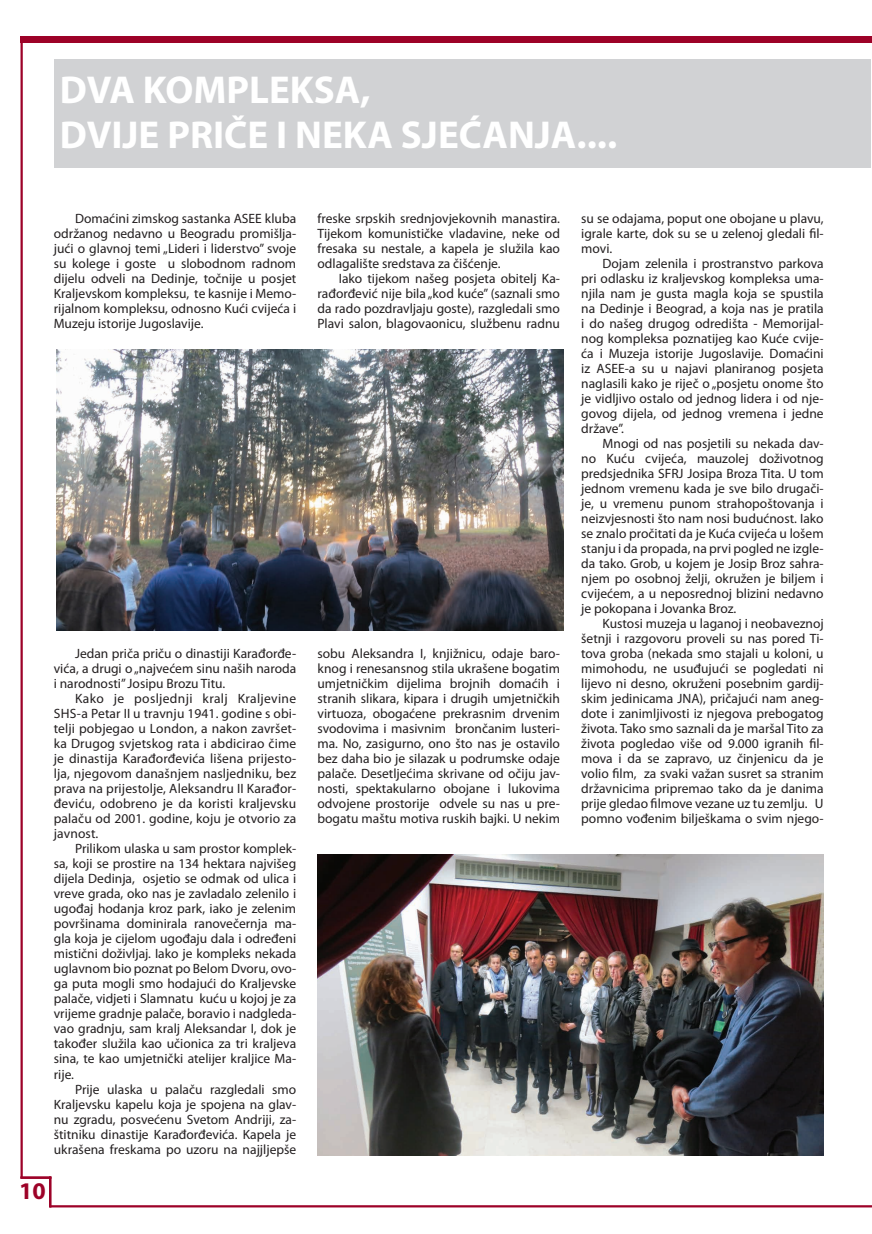
<style>
.page{position:relative;width:872px;height:1234px;background:#fff}
.page>*{position:absolute;margin:0;border:0;box-sizing:border-box;transform-origin:0 0}
.t1{font:700 39px/45px "Myriad Pro";color:#fff}
.t2{font:700 24px "Myriad Pro";color:#9d0228}
.t3{font:13.5px/15px "Myriad Pro";color:#231f20;text-align:justify}
</style>
<div class="page">
<hr style="left:50px;top:1204px;width:822px;height:3px;background:#9d0228">
<hr style="left:21px;top:36px;width:2px;height:1141px;background:#9d0228">
<div style="left:20px;top:36px;width:852px;height:7px;background:#9d0228"></div>
<hr style="left:49px;top:1176px;width:2px;height:31px;background:#9d0228">
<hr style="left:20px;top:1176px;width:31px;height:2px;background:#9d0228">
<div style="left:54px;top:59px;width:816px;height:108px;background:#d1d2d4"></div>
<img style="left:57px;top:349px;width:506px;height:281px">
<img style="left:317px;top:854px;width:506px;height:300px">
<h1 class="t1" style="left:60px;top:68px;width:559px">DVA KOMPLEKSA,<br>DVIJE PRIČE I NEKA SJEĆANJA....</h1>
<p class="t3" style="left:54px;top:211px;width:244px;text-indent:21px">Domaćini zimskog sastanka ASEE kluba održanog nedavno u Beogradu promišlja&shy;jući o glavnoj temi „Lideri i liderstvo” svoje su kolege i goste u slobodnom radnom dijelu odveli na Dedinje, točnije u posjet Kraljevskom kompleksu, te kasnije i Memo&shy;rijalnom kompleksu, odnosno Kući cvijeća i Muzeju istorije Jugoslavije.</p>
<p class="t3" style="left:54px;top:646px;width:244px;text-indent:21px">Jedan priča priču o dinastiji Karađorđe&shy;vića, a drugi o „najvećem sinu naših naroda i narodnosti” Josipu Brozu Titu.</p>
<p class="t3" style="left:54px;top:691px;width:244px;text-indent:21px">Kako je posljednji kralj Kraljevine SHS-a Petar II u travnju 1941. godine s obi&shy;telji pobjegao u London, a nakon završet&shy;ka Drugog svjetskog rata i abdicirao čime je dinastija Karađorđevića lišena prijesto&shy;lja, njegovom današnjem nasljedniku, bez prava na prijestolje, Aleksandru II Karađor&shy;đeviću, odobreno je da koristi kraljevsku palaču od 2001. godine, koju je otvorio za javnost.</p>
<p class="t3" style="left:54px;top:841px;width:244px;text-indent:21px">Prilikom ulaska u sam prostor komplek&shy;sa, koji se prostire na 134 hektara najvišeg dijela Dedinja, osjetio se odmak od ulica i vreve grada, oko nas je zavladalo zelenilo i ugođaj hodanja kroz park, iako je zelenim površinama dominirala ranovečernja ma&shy;gla koja je cijelom ugođaju dala i određeni mistični doživljaj. Iako je kompleks nekada uglavnom bio poznat po Belom Dvoru, ovo&shy;ga puta mogli smo hodajući do Kraljevske palače, vidjeti i Slamnatu kuću u kojoj je za vrijeme gradnje palače, boravio i nadgleda&shy;vao gradnju, sam kralj Aleksandar I, dok je također služila kao učionica za tri kraljeva sina, te kao umjetnički atelijer kraljice Ma&shy;rije.</p>
<p class="t3" style="left:54px;top:1081px;width:244px;text-indent:21px">Prije ulaska u palaču razgledali smo Kraljevsku kapelu koja je spojena na glav&shy;nu zgradu, posvećenu Svetom Andriji, za&shy;štitniku dinastije Karađorđevića. Kapela je ukrašena freskama po uzoru na najjljepše</p>
<h2 class="t2" style="left:19px;top:1176px;width:28px">10</h2>
<p class="t3" style="left:317px;top:211px;width:244px">freske srpskih srednjovjekovnih manastira.<br>Tijekom komunističke vladavine, neke od fresaka su nestale, a kapela je služila kao odlagalište sredstava za čišćenje.</p>
<p class="t3" style="left:317px;top:271px;width:244px;text-indent:21px">Iako tijekom našeg posjeta obitelj Ka&shy;rađorđević nije bila „kod kuće” (saznali smo da rado pozdravljaju goste), razgledali smo Plavi salon, blagovaonicu, službenu radnu</p>
<p class="t3" style="left:317px;top:646px;width:244px">sobu Aleksandra I, knjižnicu, odaje baro&shy;knog i renesansnog stila ukrašene bogatim umjetničkim dijelima brojnih domaćih i stranih slikara, kipara i drugih umjetničkih virtuoza, obogaćene prekrasnim drvenim svodovima i masivnim brončanim lusteri&shy;ma. No, zasigurno, ono što nas je ostavilo bez daha bio je silazak u podrumske odaje palače. Desetljećima skrivane od očiju jav&shy;nosti, spektakularno obojane i lukovima odvojene prostorije odvele su nas u pre&shy;bogatu maštu motiva ruskih bajki. U nekim</p>
<p class="t3" style="left:581px;top:211px;width:244px">su se odajama, poput one obojane u plavu, igrale karte, dok su se u zelenoj gledali fil&shy;movi.</p>
<p class="t3" style="left:581px;top:256px;width:244px;text-indent:21px">Dojam zelenila i prostranstvo parkova pri odlasku iz kraljevskog kompleksa uma&shy;njila nam je gusta magla koja se spustila na Dedinje i Beograd, a koja nas je pratila i do našeg drugog odredišta - Memorijal&shy;nog kompleksa poznatijeg kao Kuće cvije&shy;ća i Muzeja istorije Jugoslavije. Domaćini iz ASEE-a su u najavi planiranog posjeta naglasili kako je riječ o „posjetu onome što je vidljivo ostalo od jednog lidera i od nje&shy;govog dijela, od jednog vremena i jedne države”.</p>
<p class="t3" style="left:581px;top:436px;width:244px;text-indent:21px">Mnogi od nas posjetili su nekada dav&shy;no Kuću cvijeća, mauzolej doživotnog predsjednika SFRJ Josipa Broza Tita. U tom jednom vremenu kada je sve bilo drugači&shy;je, u vremenu punom strahopoštovanja i neizvjesnosti što nam nosi budućnost. Iako se znalo pročitati da je Kuća cvijeća u lošem stanju i da propada, na prvi pogled ne izgle&shy;da tako. Grob, u kojem je Josip Broz sahra&shy;njem po osobnoj želji, okružen je biljem i cvijećem, a u neposrednoj blizini nedavno je pokopana i Jovanka Broz.</p>
<p class="t3" style="left:581px;top:616px;width:244px;text-indent:21px">Kustosi muzeja u laganoj i neobaveznoj šetnji i razgovoru proveli su nas pored Ti&shy;tova groba (nekada smo stajali u koloni, u mimohodu, ne usuđujući se pogledati ni lijevo ni desno, okruženi posebnim gardij&shy;skim jedinicama JNA), pričajući nam aneg&shy;dote i zanimljivosti iz njegova prebogatog života. Tako smo saznali da je maršal Tito za života pogledao više od 9.000 igranih fil&shy;mova i da se zapravo, uz činjenicu da je volio film, za svaki važan susret sa stranim državnicima pripremao tako da je danima prije gledao filmove vezane uz tu zemlju. U pomno vođenim bilješkama o svim njego-</p>
</div>
